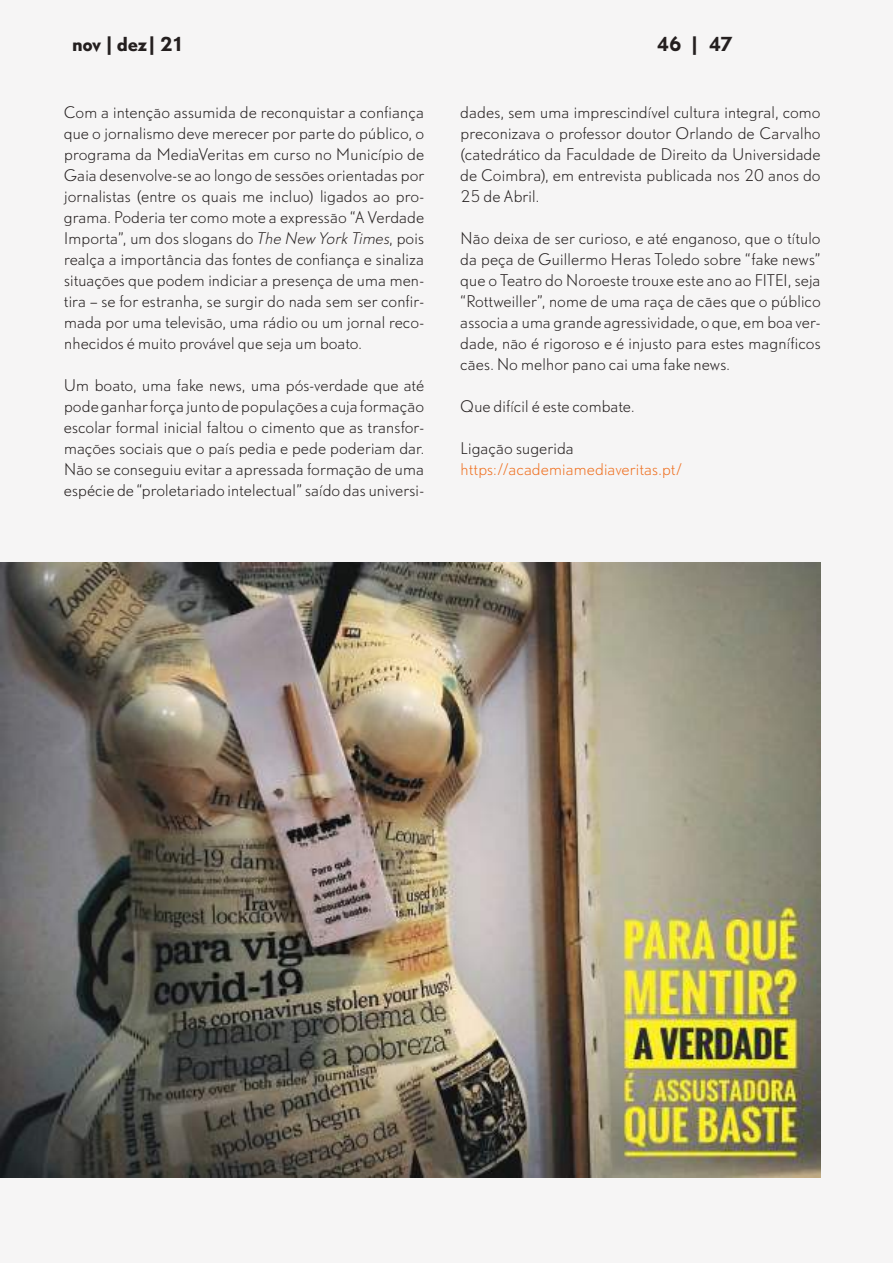
<style>
.page{position:relative;width:893px;height:1263px;background:#f6f5f5}
.page>*{position:absolute;margin:0;border:0;box-sizing:border-box;transform-origin:0 0}
.t1{font:700 18px "DTL Nobel T";letter-spacing:-.03em;color:#241f1f}
.t2{font:300 15px/21px "DTL Nobel T";letter-spacing:-.015em;color:#241f1f;text-align:justify}
.t3{font:300 15px "DTL Nobel T";letter-spacing:-.01em;color:#ef7122}
.s1{font-style:italic}
</style>
<div class="page">
<img style="left:0;top:562px;width:821px;height:616px">
<p class="t1" style="left:72px;top:32px;width:113px">nov | dez| 21</p>
<p class="t2" style="left:64px;top:102px;width:362px">Com a intenção assumida de reconquistar a confiança que o jornalismo deve merecer por parte do público, o programa da MediaVeritas em curso no Município de Gaia desenvolve-se ao longo de sessões orientadas por jornalistas (entre os quais me incluo) ligados ao pro&shy;grama. Poderia ter como mote a expressão “A Verdade Importa”, um dos slogans do <span class="s1">The New York Times</span>, pois realça a importância das fontes de confiança e sinaliza situações que podem indiciar a presença de uma men&shy;tira – se for estranha, se surgir do nada sem ser confir&shy;mada por uma televisão, uma rádio ou um jornal reco&shy;nhecidos é muito provável que seja um boato.</p>
<p class="t2" style="left:64px;top:375px;width:362px">Um boato, uma fake news, uma pós-verdade que até pode ganhar força junto de populações a cuja formação escolar formal inicial faltou o cimento que as transfor&shy;mações sociais que o país pedia e pede poderiam dar.<br>Não se conseguiu evitar a apressada formação de uma espécie de “proletariado intelectual” saído das universi-</p>
<p class="t1" style="left:657px;top:32px;width:78px">46 | 47</p>
<p class="t2" style="left:460px;top:102px;width:362px">dades, sem uma imprescindível cultura integral, como preconizava o professor doutor Orlando de Carvalho (catedrático da Faculdade de Direito da Universidade de Coimbra), em entrevista publicada nos 20 anos do 25 de Abril.</p>
<p class="t2" style="left:460px;top:228px;width:362px">Não deixa de ser curioso, e até enganoso, que o título da peça de Guillermo Heras Toledo sobre “fake news” que o Teatro do Noroeste trouxe este ano ao FITEI, seja “Rottweiller”, nome de uma raça de cães que o público associa a uma grande agressividade, o que, em boa ver&shy;dade, não é rigoroso e é injusto para estes magníficos cães. No melhor pano cai uma fake news.</p>
<p class="t2" style="left:460px;top:396px;width:176px">Que difícil é este combate.</p>
<p class="t2" style="left:460px;top:438px;width:115px">Ligação sugerida</p>
<p class="t3" style="left:460px;top:460px;width:224px">https://academiamediaveritas.pt/</p>
</div>
